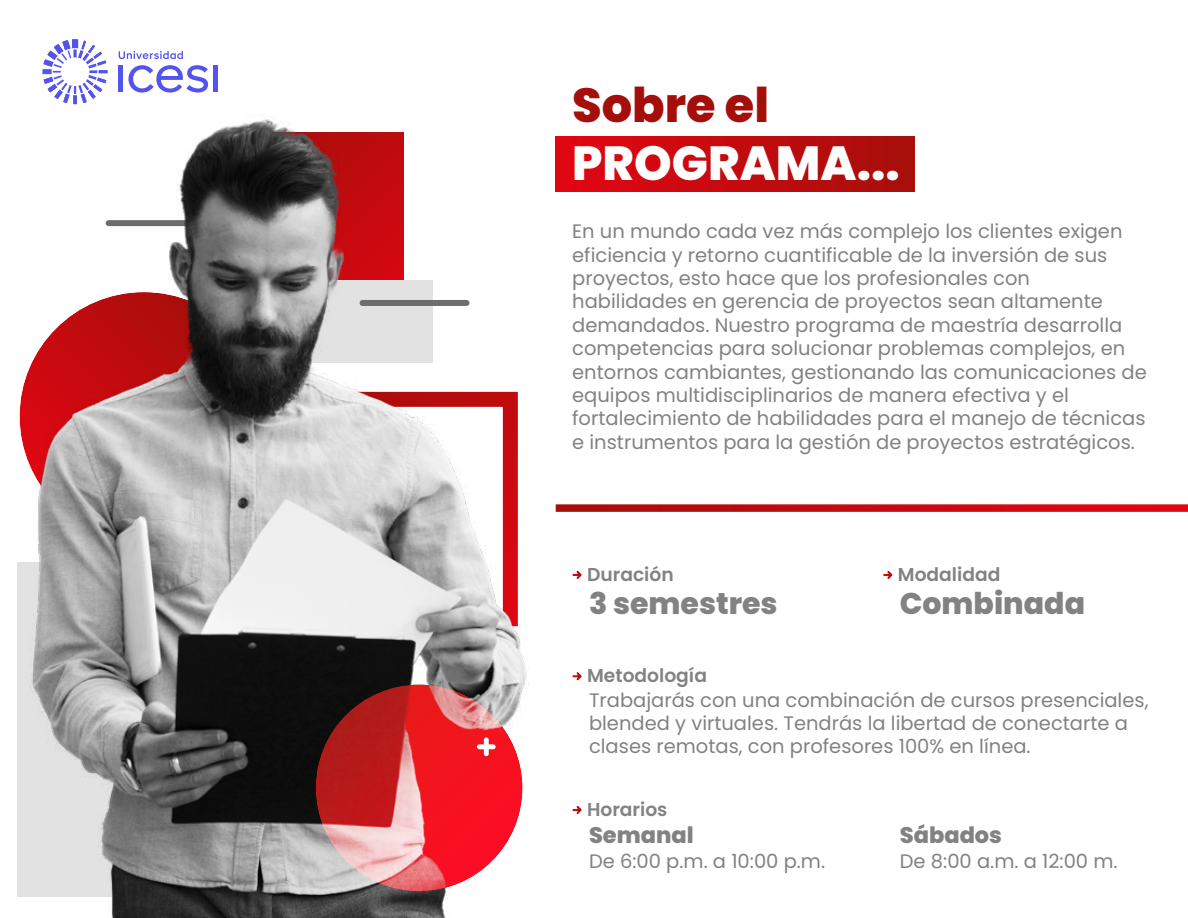
<style>
.page{position:relative;width:1188px;height:918px;background:#fff}
.page>*{position:absolute;margin:0;border:0;box-sizing:border-box;transform-origin:0 0}
.t1{font:800 47.85px "Poppins";color:#fff}
.t2{font:800 47.85px "Poppins";color:#a50f0b}
.t3{font:800 30px "Poppins";color:#828282}
.t4{font:800 22.5px "Poppins";color:#828282}
.t5{font:19.5px/23.4px "Poppins";color:#828282}
.t6{font:600 18.6px "Poppins";color:#828282}
</style>
<div class="page">
<svg style="left:572px;top:571px;width:10px;height:8px"></svg>
<svg style="left:883px;top:571px;width:10px;height:8px"></svg>
<svg style="left:572px;top:672px;width:10px;height:9px"></svg>
<svg style="left:572px;top:806px;width:10px;height:8px"></svg>
<img style="left:20px;top:104px;width:509px;height:814px">
<svg style="left:316px;top:685px;width:206px;height:206px;background:#e13e44"></svg>
<div style="left:477px;top:744px;width:19px;height:5px;background:#fff;border-radius:2px"></div>
<div style="left:484px;top:737px;width:5px;height:19px;background:#fff;border-radius:2px"></div>
<svg style="left:556px;top:504px;width:632px;height:8px;background:#c7191d"></svg>
<div style="left:556px;top:137px;width:358px;height:55px;background:linear-gradient(to right,#e20613,#a60f0b)"></div>
<svg style="left:43px;top:39px;width:64px;height:65px"></svg>
<hr style="left:119px;top:66px;width:4px;height:26px;background:#5353ed">
<svg style="left:128px;top:65px;width:80px;height:28px"></svg>
<div style="left:213px;top:66px;width:5px;height:26px;background:#5353ed"></div>
<svg style="left:119px;top:51px;width:64px;height:8px"></svg>
<h1 class="t2" style="left:572px;top:82px;width:198px">Sobre el</h1>
<h1 class="t1" style="left:572px;top:140px;width:329px">PROGRAMA...</h1>
<p class="t5" style="left:572px;top:220px;width:576px">En un mundo cada vez más complejo los clientes exigen eficiencia y retorno cuantificable de la inversión de sus proyectos, esto hace que los profesionales con habilidades en gerencia de proyectos sean altamente demandados. Nuestro programa de maestría desarrolla competencias para solucionar problemas complejos, en entornos cambiantes, gestionando las comunicaciones de equipos multidisciplinarios de manera efectiva y el fortalecimiento de habilidades para el manejo de técnicas e instrumentos para la gestión de proyectos estratégicos.</p>
<p class="t6" style="left:587px;top:566px;width:88px">DuraciÛn</p>
<h2 class="t3" style="left:589px;top:589px;width:190px">3 semestres</h2>
<p class="t6" style="left:898px;top:566px;width:104px">Modalidad</p>
<h2 class="t3" style="left:900px;top:589px;width:187px">Combinada</h2>
<p class="t6" style="left:587px;top:667px;width:121px">MetodologÌa</p>
<p class="t5" style="left:589px;top:688px;width:561px">Trabajarás con una combinación de cursos presenciales, blended y virtuales. Tendrás la libertad de conectarte a clases remotas, con profesores 100% en línea.</p>
<p class="t6" style="left:587px;top:801px;width:82px">Horarios</p>
<p class="t4" style="left:589px;top:824px;width:106px">Semanal</p>
<p class="t5" style="left:589px;top:849px;width:238px">De 6:00 p.m. a 10:00 p.m.</p>
<p class="t4" style="left:900px;top:824px;width:104px">S·bados</p>
<p class="t5" style="left:900px;top:849px;width:219px">De 8:00 a.m. a 12:00 m.</p>
</div>
